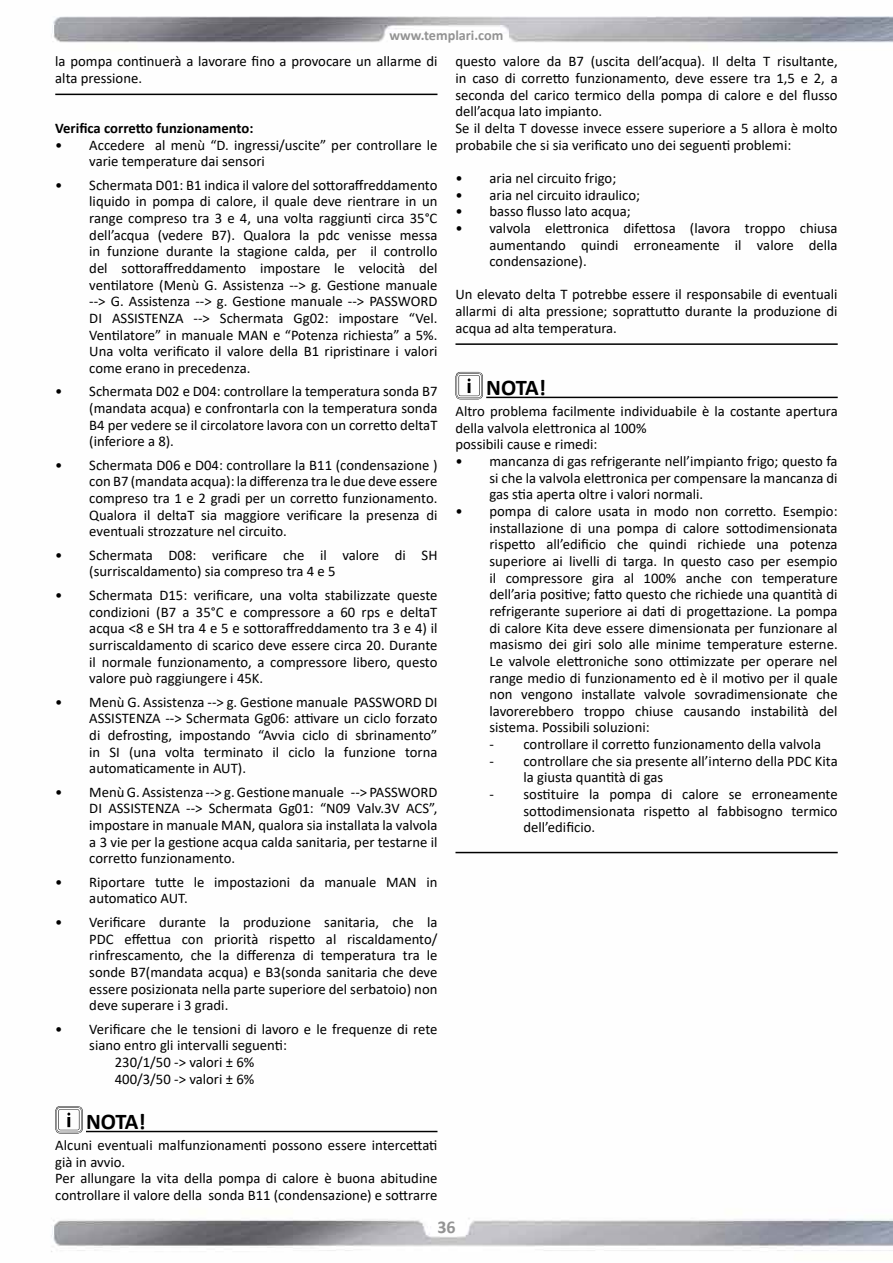
<style>
.page{position:relative;width:893px;height:1263px;background:#fff}
.page>*{position:absolute;margin:0;border:0;box-sizing:border-box;transform-origin:0 0}
.t1{font:700 22.5px "Calibri";letter-spacing:-.02em;color:#000}
.t2{font:700 18px "Calibri";color:#939393}
.t3{font:14.7px/16.6px "Calibri";color:#000;text-align:justify}
.t4{font:700 14.7px "Calibri";color:#000}
.t5{font:700 14.25px "Calibri";color:#939393}
</style>
<div class="page">
<img style="left:51px;top:16px;width:842px;height:1236px">
<hr style="left:86px;top:1131px;width:351px;height:1px;background:#000">
<hr style="left:55px;top:94px;width:382px;height:1px;background:#000">
<svg style="left:55px;top:1106px;width:28px;height:27px"></svg>
<hr style="left:486px;top:397px;width:352px;height:1px;background:#000">
<hr style="left:455px;top:343px;width:383px;height:2px;background:#000">
<svg style="left:455px;top:372px;width:28px;height:27px"></svg>
<hr style="left:455px;top:852px;width:383px;height:1px;background:#000">
<p class="t5" style="left:390px;top:25px;width:115px">www.templari.com</p>
<p class="t3" style="left:55px;top:53px;width:384px">la pompa continuerà a lavorare fino a provocare un allarme di alta pressione.</p>
<p class="t4" style="left:55px;top:118px;width:200px">Verifica corretto funzionamento:</p>
<p class="t3" style="left:89px;top:136px;width:350px;text-indent:-34px">• Accedere al menù “D. ingressi/uscite” per controllare le varie temperature dai sensori</p>
<p class="t3" style="left:89px;top:176px;width:350px;text-indent:-34px">• Schermata D01: B1 indica il valore del sottoraffreddamento liquido in pompa di calore, il quale deve rientrare in un range compreso tra 3 e 4, una volta raggiunti circa 35°C dell’acqua (vedere B7). Qualora la pdc venisse messa in funzione durante la stagione calda, per il controllo del sottoraffreddamento impostare le velocità del ventilatore (Menù G. Assistenza --˃ g. Gestione manuale --˃ G. Assistenza --˃ g. Gestione manuale --˃ PASSWORD DI ASSISTENZA --˃ Schermata Gg02: impostare “Vel.<br>Ventilatore” in manuale MAN e “Potenza richiesta” a 5%.<br>Una volta verificato il valore della B1 ripristinare i valori come erano in precedenza.</p>
<p class="t3" style="left:89px;top:383px;width:350px;text-indent:-34px">• Schermata D02 e D04: controllare la temperatura sonda B7 (mandata acqua) e confrontarla con la temperatura sonda B4 per vedere se il circolatore lavora con un corretto deltaT (inferiore a 8).</p>
<p class="t3" style="left:89px;top:456px;width:350px;text-indent:-34px">• Schermata D06 e D04: controllare la B11 (condensazione ) con B7 (mandata acqua): la differenza tra le due deve essere compreso tra 1 e 2 gradi per un corretto funzionamento.<br>Qualora il deltaT sia maggiore verificare la presenza di eventuali strozzature nel circuito.</p>
<p class="t3" style="left:89px;top:546px;width:350px;text-indent:-34px">• Schermata D08: verificare che il valore di SH (surriscaldamento) sia compreso tra 4 e 5</p>
<p class="t3" style="left:89px;top:586px;width:350px;text-indent:-34px">• Schermata D15: verificare, una volta stabilizzate queste condizioni (B7 a 35°C e compressore a 60 rps e deltaT acqua &lt;8 e SH tra 4 e 5 e sottoraffreddamento tra 3 e 4) il surriscaldamento di scarico deve essere circa 20. Durante il normale funzionamento, a compressore libero, questo valore può raggiungere i 45K.</p>
<p class="t3" style="left:89px;top:693px;width:350px;text-indent:-34px">• Menù G. Assistenza --˃ g. Gestione manuale PASSWORD DI ASSISTENZA --˃ Schermata Gg06: attivare un ciclo forzato di defrosting, impostando “Avvia ciclo di sbrinamento” in SI (una volta terminato il ciclo la funzione torna automaticamente in AUT).</p>
<p class="t3" style="left:89px;top:783px;width:350px;text-indent:-34px">• Menù G. Assistenza --˃ g. Gestione manuale --˃ PASSWORD DI ASSISTENZA --˃ Schermata Gg01: “N09 Valv.3V ACS”, impostare in manuale MAN, qualora sia installata la valvola a 3 vie per la gestione acqua calda sanitaria, per testarne il corretto funzionamento.</p>
<p class="t3" style="left:89px;top:873px;width:350px;text-indent:-34px">• Riportare tutte le impostazioni da manuale MAN in automatico AUT.</p>
<p class="t3" style="left:89px;top:913px;width:350px;text-indent:-34px">• Verificare durante la produzione sanitaria, che la PDC effettua con priorità rispetto al riscaldamento/ rinfrescamento, che la differenza di temperatura tra le sonde B7(mandata acqua) e B3(sonda sanitaria che deve essere posizionata nella parte superiore del serbatoio) non deve superare i 3 gradi.</p>
<p class="t3" style="left:55px;top:1020px;width:384px">• Verificare che le tensioni di lavoro e le frequenze di rete</p>
<p class="t3" style="left:89px;top:1037px;width:199px">siano entro gli intervalli seguenti:</p>
<p class="t3" style="left:115px;top:1053px;width:141px">230/1/50 -&gt; valori ± 6%</p>
<p class="t3" style="left:115px;top:1070px;width:141px">400/3/50 -&gt; valori ± 6%</p>
<h1 class="t1" style="left:86px;top:1105px;width:61px">NOTA!</h1>
<p class="t3" style="left:55px;top:1136px;width:384px;text-align:left">Alcuni eventuali malfunzionamenti possono essere intercettati già in avvio.<br>Per allungare la vita della pompa di calore è buona abitudine controllare il valore della sonda B11 (condensazione) e sottrarre</p>
<p class="t3" style="left:455px;top:53px;width:384px;text-align:left">questo valore da B7 (uscita dell’acqua). Il delta T risultante, in caso di corretto funzionamento, deve essere tra 1,5 e 2, a seconda del carico termico della pompa di calore e del flusso dell’acqua lato impianto.<br>Se il delta T dovesse invece essere superiore a 5 allora è molto probabile che si sia verificato uno dei seguenti problemi:</p>
<p class="t3" style="left:455px;top:169px;width:162px">• aria nel circuito frigo;</p>
<p class="t3" style="left:455px;top:186px;width:186px">• aria nel circuito idraulico;</p>
<p class="t3" style="left:455px;top:203px;width:177px">• basso flusso lato acqua;</p>
<p class="t3" style="left:489px;top:219px;width:350px;text-indent:-34px">• valvola elettronica difettosa (lavora troppo chiusa aumentando quindi erroneamente il valore della condensazione).</p>
<p class="t3" style="left:455px;top:286px;width:384px">Un elevato delta T potrebbe essere il responsabile di eventuali allarmi di alta pressione; soprattutto durante la produzione di acqua ad alta temperatura.</p>
<h1 class="t1" style="left:486px;top:371px;width:61px">NOTA!</h1>
<p class="t3" style="left:455px;top:402px;width:384px;text-align:left">Altro problema facilmente individuabile è la costante apertura della valvola elettronica al 100%<br>possibili cause e rimedi:</p>
<p class="t3" style="left:489px;top:452px;width:350px;text-indent:-34px">• mancanza di gas refrigerante nell’impianto frigo; questo fa si che la valvola elettronica per compensare la mancanza di gas stia aperta oltre i valori normali.</p>
<p class="t3" style="left:489px;top:502px;width:350px;text-indent:-34px">• pompa di calore usata in modo non corretto. Esempio: installazione di una pompa di calore sottodimensionata rispetto all’edificio che quindi richiede una potenza superiore ai livelli di targa. In questo caso per esempio il compressore gira al 100% anche con temperature dell’aria positive; fatto questo che richiede una quantità di refrigerante superiore ai dati di progettazione. La pompa di calore Kita deve essere dimensionata per funzionare al masismo dei giri solo alle minime temperature esterne.<br>Le valvole elettroniche sono ottimizzate per operare nel range medio di funzionamento ed è il motivo per il quale non vengono installate valvole sovradimensionate che lavorerebbero troppo chiuse causando instabilità del sistema. Possibili soluzioni:</p>
<p class="t3" style="left:489px;top:735px;width:333px">- controllare il corretto funzionamento della valvola</p>
<p class="t3" style="left:523px;top:752px;width:316px;text-indent:-34px">- controllare che sia presente all’interno della PDC Kita la giusta quantità di gas</p>
<p class="t3" style="left:523px;top:785px;width:316px;text-indent:-34px">- sostituire la pompa di calore se erroneamente sottodimensionata rispetto al fabbisogno termico dell’edificio.</p>
<p class="t2" style="left:437px;top:1214px;width:20px">36</p>
</div>
